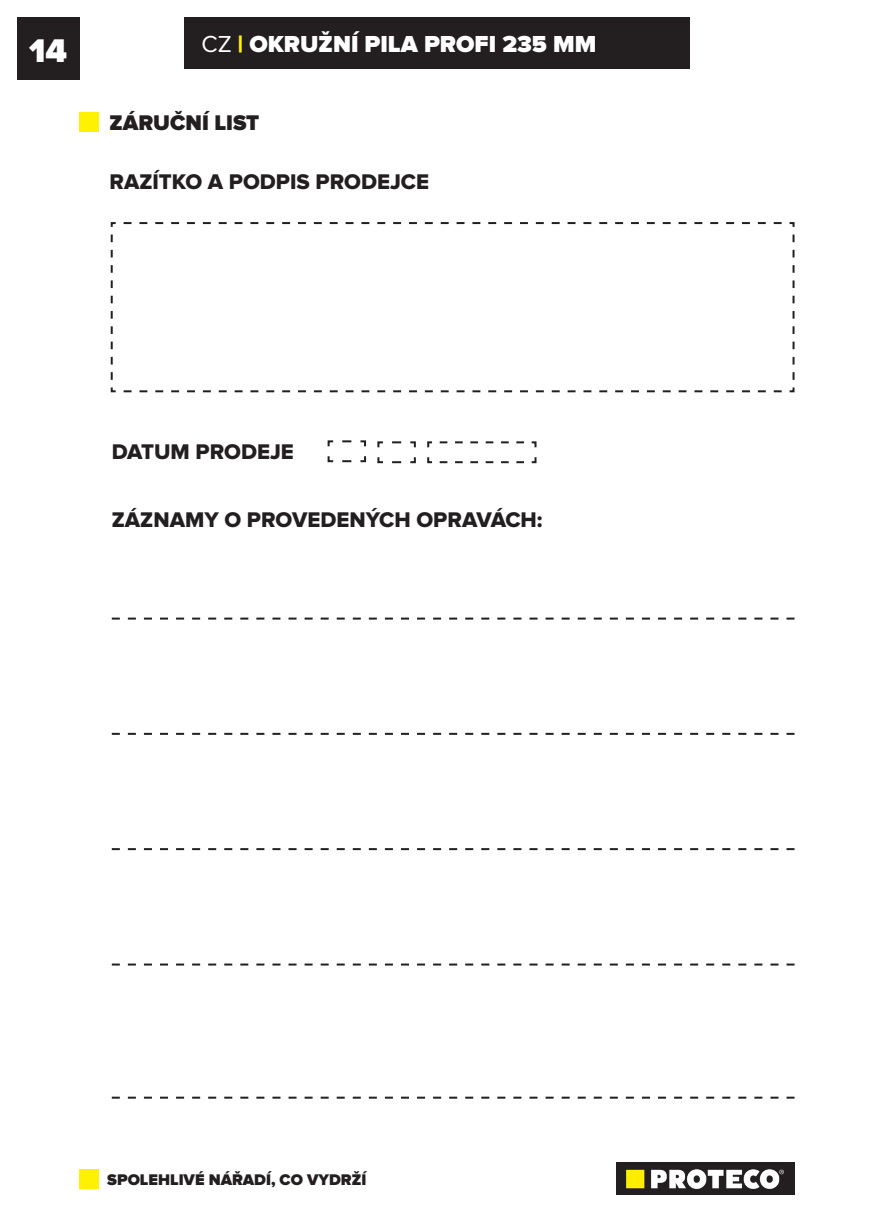
<style>
.page{position:relative;width:874px;height:1225px;background:#fff}
.page>*{position:absolute;margin:0;border:0;box-sizing:border-box;transform-origin:0 0}
.t1{font:900 34px "Proxima Nova";color:#fff}
.t2{font:900 24px "Proxima Nova";color:#fff}
.t3{font:22px "Proxima Nova Extrabld";color:#231f20}
.t4{font:900 22px "Proxima Nova";color:#231f20}
.t5{font:900 16px "Proxima Nova";color:#231f20}
.s1{font-weight:400}
.s2{color:#fff101}
</style>
<div class="page">
<div style="left:17px;top:17px;width:62px;height:62px;background:#231f20"></div>
<img style="left:616px;top:1162px;width:178px;height:33px">
<div style="left:79px;top:1169px;width:20px;height:19px;background:#fff101"></div>
<div style="left:184px;top:17px;width:505px;height:51px;background:#231f20"></div>
<div style="left:79px;top:112px;width:20px;height:20px;background:#fff101"></div>
<svg style="left:327px;top:440px;width:40px;height:23px"></svg>
<svg style="left:377px;top:441px;width:39px;height:23px"></svg>
<svg style="left:427px;top:441px;width:110px;height:23px"></svg>
<svg style="left:112px;top:733px;width:682px;height:2px"></svg>
<svg style="left:112px;top:848px;width:682px;height:2px"></svg>
<svg style="left:112px;top:963px;width:682px;height:2px"></svg>
<svg style="left:112px;top:1096px;width:682px;height:2px"></svg>
<svg style="left:112px;top:617px;width:682px;height:2px"></svg>
<svg style="left:110px;top:222px;width:685px;height:171px"></svg>
<h1 class="t1" style="left:29px;top:31px;width:40px">14</h1>
<p class="t2" style="left:201px;top:30px;width:396px"><span class="s1">CZ</span> <span class="s2">|</span> OKRUŽNÍ PILA PROFI 235 MM</p>
<p class="t4" style="left:109px;top:110px;width:151px">ZÁRUČNÍ LIST</p>
<p class="t3" style="left:109px;top:169px;width:321px">RAZÍTKO A PODPIS PRODEJCE</p>
<p class="t3" style="left:112px;top:439px;width:183px">DATUM PRODEJE</p>
<p class="t3" style="left:112px;top:507px;width:432px">ZÁZNAMY O PROVEDENÝCH OPRAVÁCH:</p>
<p class="t5" style="left:107px;top:1170px;width:260px">SPOLEHLIVÉ NÁŘADÍ, CO VYDRŽÍ</p>
</div>
